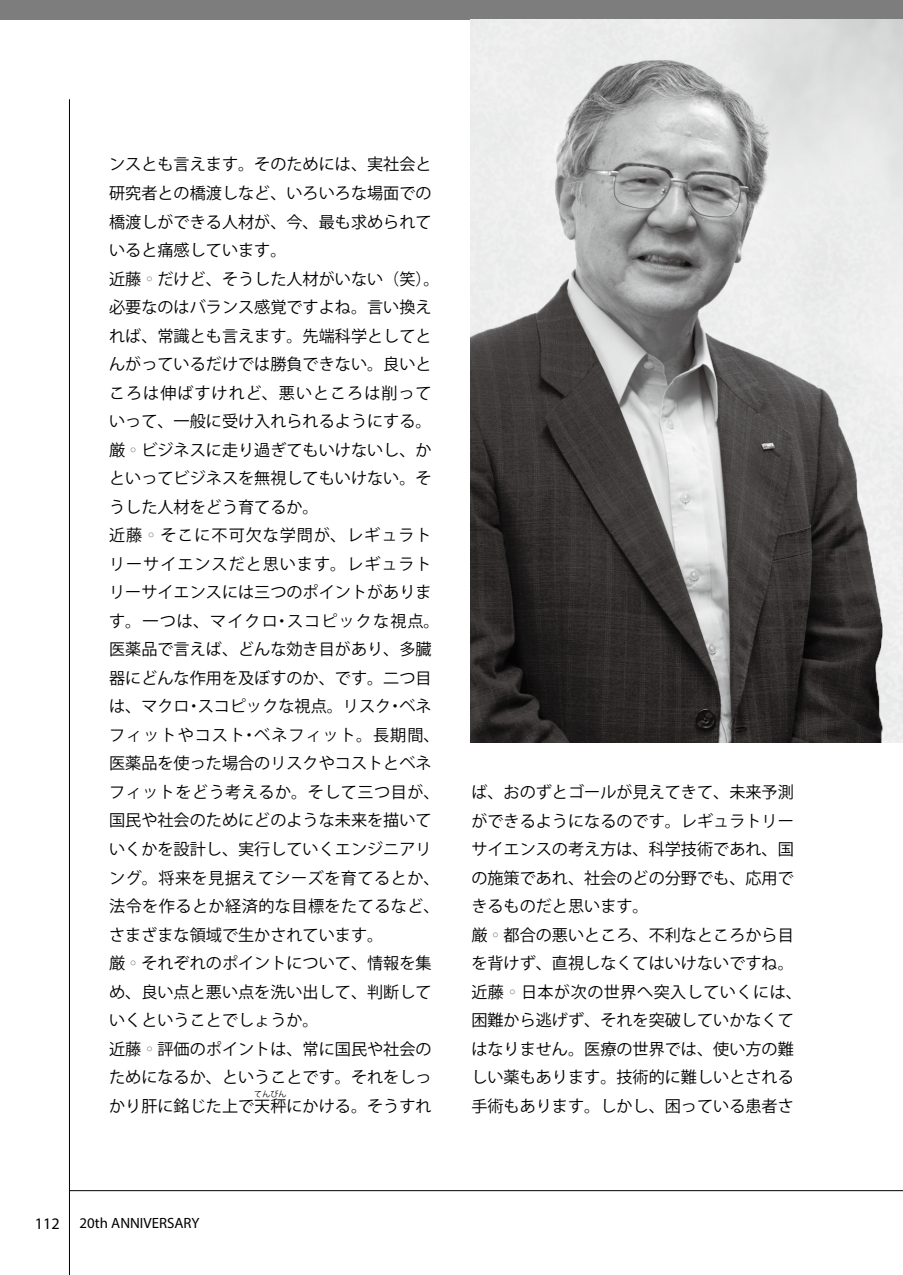
<style>
.page{position:relative;width:903px;height:1275px;background:#fff}
.page>*{position:absolute;margin:0;border:0;box-sizing:border-box;transform-origin:0 0}
.t1{font:16.1px/28.5px "Koz Go Pr 6 N";color:#000}
.t2{font:14.88px "Myriad Pro";color:#000}
.t3{font:8.05px "Koz Go Pr 6 N";color:#000}
.s1{color:#898989}
.s2{font-size:16.1px}
</style>
<div class="page">
<hr style="left:69px;top:99px;width:1px;height:1176px;background:#000">
<div style="left:0;top:0;width:903px;height:20px;background:#7d7d7d"></div>
<hr style="left:69px;top:1190px;width:834px;height:1px;background:#000">
<img style="left:471px;top:20px;width:432px;height:723px">
<p class="t1" style="left:109px;top:151px;width:332px">ンスとも言えます。そのためには、実社会と研究者との橋渡しなど、いろいろな場面での橋渡しができる人材が、今、最も求められていると痛感しています。<br>近藤<span class="s1">◦</span>だけど、そうした人材がいない（笑）。必要なのはバランス感覚ですよね。言い換えれば、常識とも言えます。先端科学としてとんがっているだけでは勝負できない。良いところは伸ばすけれど、悪いところは削っていって、一般に受け入れられるようにする。厳<span class="s1">◦</span>ビジネスに走り過ぎてもいけないし、かといってビジネスを無視してもいけない。そうした人材をどう育てるか。<br>近藤<span class="s1">◦</span>そこに不可欠な学問が、レギュラトリーサイエンスだと思います。レギュラトリーサイエンスには三つのポイントがあります。一つは、マイクロ・スコピックな視点。医薬品で言えば、どんな効き目があり、多臓器にどんな作用を及ぼすのか、です。二つ目は、マクロ・スコピックな視点。リスク・ベネフィットやコスト・ベネフィット。長期間、医薬品を使った場合のリスクやコストとベネフィットをどう考えるか。そして三つ目が、国民や社会のためにどのような未来を描いていくかを設計し、実行していくエンジニアリング。将来を見据えてシーズを育てるとか、法令を作るとか経済的な目標をたてるなど、さまざまな領域で生かされています。<br>厳<span class="s1">◦</span>それぞれのポイントについて、情報を集め、良い点と悪い点を洗い出して、判断していくということでしょうか。<br>近藤<span class="s1">◦</span>評価のポイントは、常に国民や社会のためになるか、ということです。それをしっかり肝に銘じた上で天秤にかける。そうすれ</p>
<p class="t3" style="left:254px;top:1089px;width:34px">てんびん</p>
<p class="t1" style="left:471px;top:778px;width:332px">ば、おのずとゴールが見えてきて、未来予測ができるようになるのです。レギュラトリーサイエンスの考え方は、科学技術であれ、国の施策であれ、社会のどの分野でも、応用できるものだと思います。<br>厳<span class="s1">◦</span>都合の悪いところ、不利なところから目を背けず、直視しなくてはいけないですね。近藤<span class="s1">◦</span>日本が次の世界へ突入していくには、困難から逃げず、それを突破していかなくてはなりません。医療の世界では、使い方の難しい薬もあります。技術的に難しいとされる手術もあります。しかし、困っている患者さ</p>
<p class="t2" style="left:35px;top:1214px;width:166px"><span class="s2">112</span> 20th ANNIVERSARY</p>
</div>
